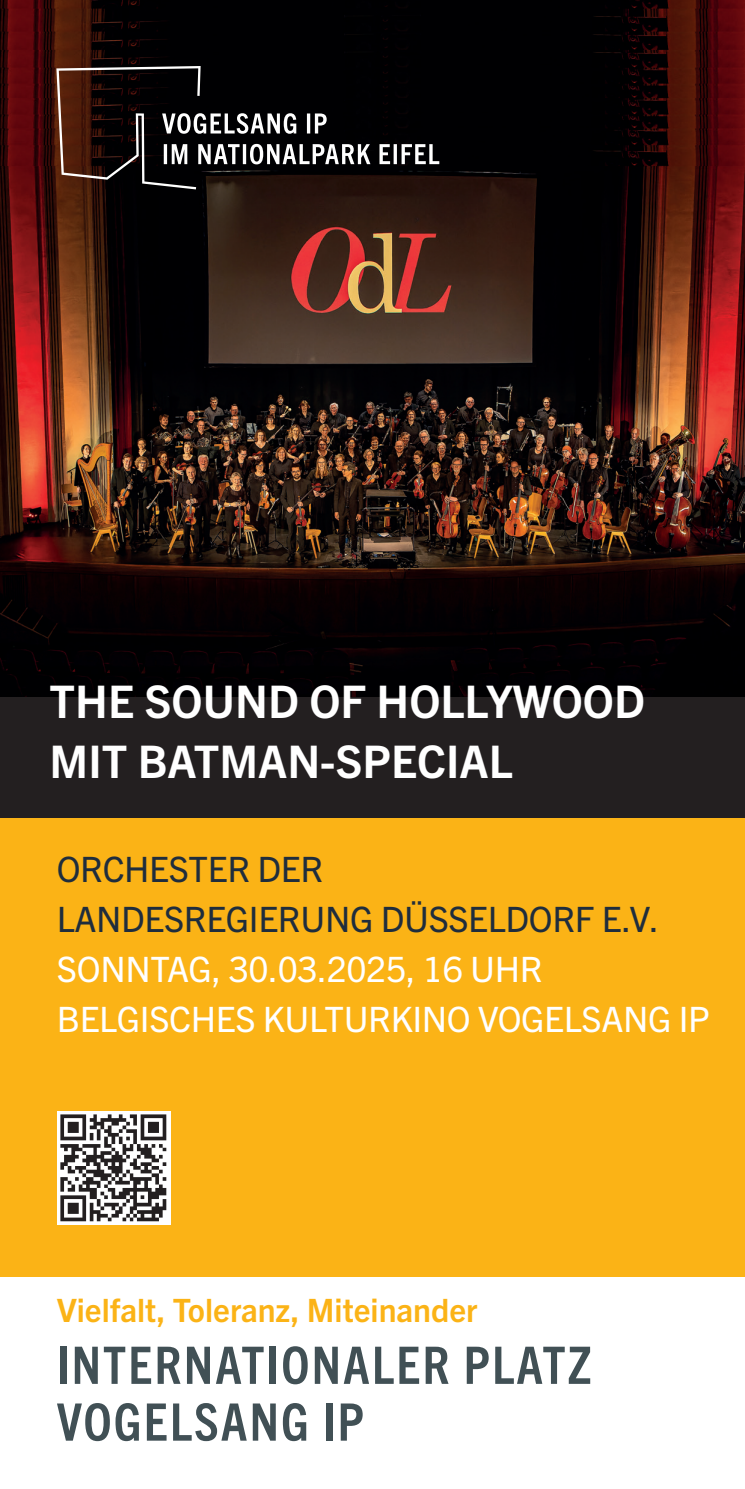
<style>
.page{position:relative;width:745px;height:1489px;background:#fff}
.page>*{position:absolute;margin:0;border:0;box-sizing:border-box;transform-origin:0 0}
.t1{font:700 condensed 51.75px/56.8px "Trade Gothic Next LT Pro";letter-spacing:.04em;color:#415055}
.t2{font:700 45px/60px "Trade Gothic Next LT Pro";color:#fff}
.t3{font:35px/50px "Trade Gothic Next LT Pro";letter-spacing:-.01em;color:#fff}
.t4{font:35px/50px "Trade Gothic Next LT Pro";letter-spacing:-.01em;color:#1f2d3d}
.t5{font:700 32.25px "Trade Gothic Next LT Pro";color:#fbb316}
</style>
<div class="page">
<div style="left:0;top:0;width:744px;height:817px;background:#231f20"></div>
<img style="left:0;top:0;width:744px;height:696px">
<div style="left:0;top:817px;width:744px;height:459px;background:#fbb316"></div>
<svg style="left:56px;top:66px;width:383px;height:123px;background:#251e1d"></svg>
<img style="left:57px;top:1111px;width:113px;height:113px">
<p class="t2" style="left:50px;top:669px;width:596px">THE SOUND OF HOLLYWOOD<br>MIT BATMAN-SPECIAL</p>
<p class="t4" style="left:57px;top:842px;width:603px">ORCHESTER DER<br>LANDESREGIERUNG DÜSSELDORF E.V.</p>
<p class="t3" style="left:57px;top:942px;width:654px">SONNTAG, 30.03.2025, 16 UHR<br>BELGISCHES KULTURKINO VOGELSANG IP</p>
<p class="t5" style="left:57px;top:1288px;width:422px">Vielfalt, Toleranz, Miteinander</p>
<h1 class="t1" style="left:57px;top:1333px;width:536px">INTERNATIONALER PLATZ<br>VOGELSANG IP</h1>
</div>
